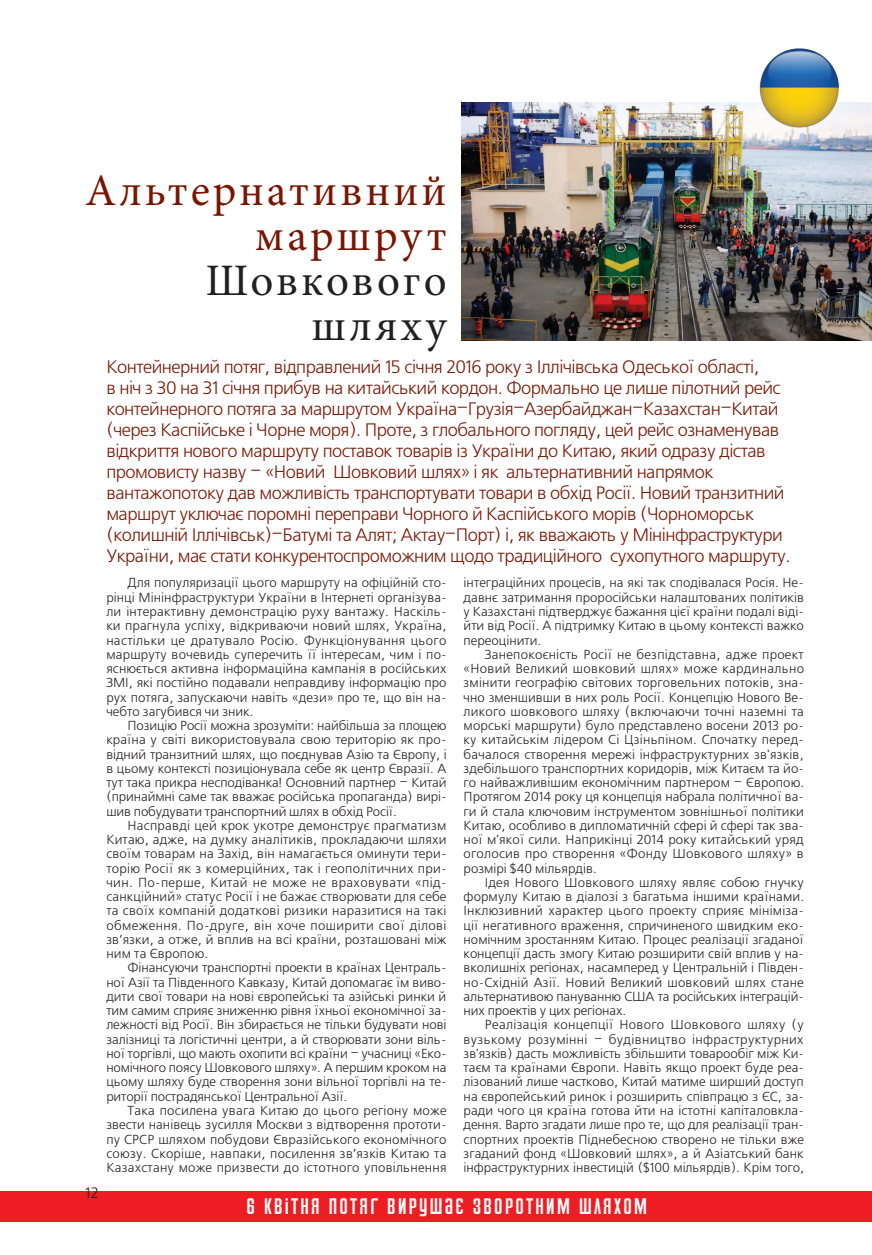
<style>
.page{position:relative;width:872px;height:1255px;background:#fff}
.page>*{position:absolute;margin:0;border:0;box-sizing:border-box;transform-origin:0 0}
.Zagolovok{font:45px "Minion Pro";letter-spacing:.07em;color:#791500}
.Zagolovok-2{font:45px "Minion Pro";letter-spacing:.07em;color:#231f20}
.t1{font:22.5px "Airport";letter-spacing:.1em;color:#fff}
.vrez_new{font:18px/21px "Free Set C";letter-spacing:-.03em;color:#791500}
.foto{font:15px "Free Set C";color:#231f20}
.text_freeset{font:13.05px/14.2px "Free Set C";color:#231f20;text-align:justify}
</style>
<div class="page">
<img style="left:461px;top:103px;width:411px;height:237px">
<img style="left:753px;top:48px;width:92px;height:85px">
<div style="left:0;top:1191px;width:872px;height:30px;background:#ee1d23"></div>
<p class="Zagolovok" style="left:85px;top:160px;width:363px">Альтернативний</p>
<p class="Zagolovok" style="left:255px;top:205px;width:193px">маршрут</p>
<p class="Zagolovok-2" style="left:205px;top:250px;width:243px">Шовкового</p>
<p class="Zagolovok-2" style="left:311px;top:295px;width:137px">шляху</p>
<p class="foto" style="left:85px;top:1184px;width:15px">12</p>
<p class="vrez_new" style="left:106px;top:357px;width:685px">Контейнерний потяг, відправлений 15 січня 2016 року з Іллічівська Одеської області,<br>в ніч з 30 на 31 січня прибув на китайський кордон. Формально це лише пілотний рейс контейнерного потяга за маршрутом Україна–Грузія–Азербайджан–Казахстан–Китай (через Каспійське і Чорне моря). Проте, з глобального погляду, цей рейс ознаменував відкриття нового маршруту поставок товарів із України до Китаю, який одразу дістав промовисту назву – «Новий Шовковий шлях» і як альтернативний напрямок вантажопотоку дав можливість транспортувати товари в обхід Росії. Новий транзитний маршрут уключає поромні переправи Чорного й Каспійського морів (Чорноморськ (колишній Іллічівськ)–Батумі та Алят; Актау–Порт) і, як вважають у Мінінфраструктури України, має стати конкурентоспроможним щодо традиційного сухопутного маршруту.</p>
<p class="text_freeset" style="left:106px;top:576px;width:342px;text-indent:21px">Для популяризації цього маршруту на офіційній сто&shy;рінці Мінінфраструктури України в Інтернеті організува&shy;ли інтерактивну демонстрацію руху вантажу. Наскіль&shy;ки прагнула успіху, відкриваючи новий шлях, Україна, настільки це дратувало Росію. Функціонування цього маршруту вочевидь суперечить її інтересам, чим і по&shy;яснюється активна інформаційна кампанія в російських ЗМІ, які постійно подавали неправдиву інформацію про рух потяга, запускаючи навіть «дези» про те, що він на&shy;чебто загубився чи зник.</p>
<p class="text_freeset" style="left:106px;top:719px;width:342px;text-indent:21px">Позицію Росії можна зрозуміти: найбільша за площею країна у світі використовувала свою територію як про&shy;відний транзитний шлях, що поєднував Азію та Європу, і в цьому контексті позиціонувала себе як центр Євразії. А тут така прикра несподіванка! Основний партнер – Китай (принаймні саме так вважає російська пропаганда) вирі&shy;шив побудувати транспортний шлях в обхід Росії.</p>
<p class="text_freeset" style="left:106px;top:818px;width:342px;text-indent:21px">Насправді цей крок укотре демонструє прагматизм Китаю, адже, на думку аналітиків, прокладаючи шляхи своїм товарам на Захід, він намагається оминути тери&shy;торію Росії як з комерційних, так і геополітичних при&shy;чин. По-перше, Китай не може не враховувати «під&shy;санкційний» статус Росії і не бажає створювати для себе та своїх компаній додаткові ризики наразитися на такі обмеження. По-друге, він хоче поширити свої ділові зв’язки, а отже, й вплив на всі країни, розташовані між ним та Європою.</p>
<p class="text_freeset" style="left:106px;top:961px;width:342px;text-indent:21px">Фінансуючи транспортні проекти в країнах Централь&shy;ної Азії та Південного Кавказу, Китай допомагає їм виво&shy;дити свої товари на нові європейські та азійські ринки й тим самим сприяє зниженню рівня їхньої економічної за&shy;лежності від Росії. Він збирається не тільки будувати нові залізниці та логістичні центри, а й створювати зони віль&shy;ної торгівлі, що мають охопити всі країни – учасниці «Еко&shy;номічного поясу Шовкового шляху». А першим кроком на цьому шляху буде створення зони вільної торгівлі на те&shy;риторії пострадянської Центральної Азії.</p>
<p class="text_freeset" style="left:106px;top:1103px;width:342px;text-indent:21px">Така посилена увага Китаю до цього регіону може звести нанівець зусилля Москви з відтворення прототи&shy;пу СРСР шляхом побудови Євразійського економічного союзу. Скоріше, навпаки, посилення зв’язків Китаю та Казахстану може призвести до істотного уповільнення</p>
<p class="text_freeset" style="left:463px;top:576px;width:342px">інтеграційних процесів, на які так сподівалася Росія. Не&shy;давнє затримання проросійськи налаштованих політиків у Казахстані підтверджує бажання цієї країни подалі віді&shy;йти від Росії. А підтримку Китаю в цьому контексті важко переоцінити.</p>
<p class="text_freeset" style="left:463px;top:647px;width:342px;text-indent:21px">Занепокоєність Росії не безпідставна, адже проект «Новий Великий шовковий шлях» може кардинально змінити географію світових торговельних потоків, зна&shy;чно зменшивши в них роль Росії. Концепцію Нового Ве&shy;ликого шовкового шляху (включаючи точні наземні та морські маршрути) було представлено восени 2013 ро&shy;ку китайськім лідером Сі Цзіньпіном. Спочатку перед&shy;бачалося створення мережі інфраструктурних зв'язків, здебільшого транспортних коридорів, між Китаєм та йо&shy;го найважливішим економічним партнером – Європою.<br>Протягом 2014 року ця концепція набрала політичної ва&shy;ги й стала ключовим інструментом зовнішньої політики Китаю, особливо в дипломатичній сфері й сфері так зва&shy;ної м'якої сили. Наприкінці 2014 року китайський уряд оголосив про створення «Фонду Шовкового шляху» в розмірі $40 мільярдів.</p>
<p class="text_freeset" style="left:463px;top:875px;width:342px;text-indent:21px">Ідея Нового Шовкового шляху являє собою гнучку формулу Китаю в діалозі з багатьма іншими країнами.<br>Інклюзивний характер цього проекту сприяє мініміза&shy;ції негативного враження, спричиненого швидким еко&shy;номічним зростанням Китаю. Процес реалізації згаданої концепції дасть змогу Китаю розширити свій вплив у на&shy;вколишніх регіонах, насамперед у Центральній і Півден&shy;но-Східній Азії. Новий Великий шовковий шлях стане альтернативою пануванню США та російських інтеграцій&shy;них проектів у цих регіонах.</p>
<p class="text_freeset" style="left:463px;top:1018px;width:342px;text-indent:21px">Реалізація концепції Нового Шовкового шляху (у вузькому розумінні – будівництво інфраструктурних зв'язків) дасть можливість збільшити товарообіг між Ки&shy;таєм та країнами Європи. Навіть якщо проект буде реа&shy;лізований лише частково, Китай матиме ширший доступ на європейський ринок і розширить співпрацю з ЄС, за&shy;ради чого ця країна готова йти на істотні капіталовкла&shy;дення. Варто згадати лише про те, що для реалізації тран&shy;спортних проектів Піднебесною створено не тільки вже згаданий фонд «Шовковий шлях», а й Азіатський банк інфраструктурних інвестицій ($100 мільярдів). Крім того,</p>
<p class="t1" style="left:246px;top:1194px;width:402px">6 квітня потяг вирушає зворотним шляхом</p>
</div>
